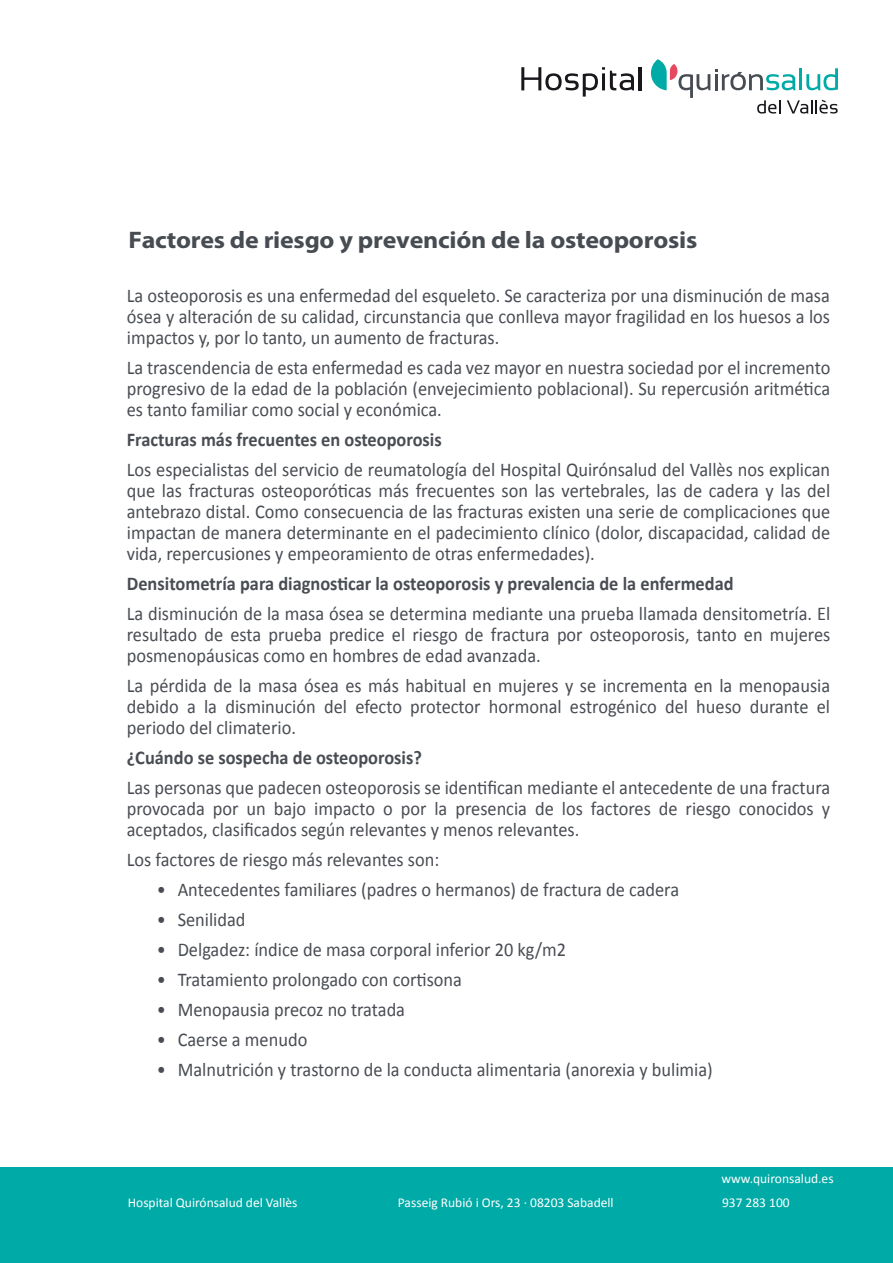
<style>
.page{position:relative;width:893px;height:1263px;background:#fff}
.page>*{position:absolute;margin:0;border:0;box-sizing:border-box;transform-origin:0 0}
.t1{font:700 24px "Myriad Pro";letter-spacing:-.01em;color:#474c52;scale:1.08 1}
.t2{font:19.5px/21px "Calibri";color:#494d53;text-align:justify;scale:.94 1}
.t3{font:700 19.5px "Calibri";color:#494d53;scale:.94 1}
.t4{font:13.5px "Calibri";color:#fff}
</style>
<div class="page">
<div style="left:0;top:1167px;width:893px;height:96px;background:#00aaa6"></div>
<svg style="left:521px;top:67px;width:113px;height:30px"></svg>
<hr style="left:639px;top:67px;width:3px;height:23px;background:#1a171c">
<svg style="left:651px;top:59px;width:187px;height:55px"></svg>
<p class="t1" style="left:128px;top:224px;width:528px">Factores de riesgo y prevención de la osteoporosis</p>
<p class="t2" style="left:127px;top:285px;width:750px">La osteoporosis es una enfermedad del esqueleto. Se caracteriza por una disminución de masa ósea y alteración de su calidad, circunstancia que conlleva mayor fragilidad en los huesos a los impactos y, por lo tanto, un aumento de fracturas.</p>
<p class="t2" style="left:127px;top:357px;width:750px">La trascendencia de esta enfermedad es cada vez mayor en nuestra sociedad por el incremento progresivo de la edad de la población (envejecimiento poblacional). Su repercusión aritmética es tanto familiar como social y económica.</p>
<p class="t3" style="left:127px;top:427px;width:337px">Fracturas más frecuentes en osteoporosis</p>
<p class="t2" style="left:127px;top:459px;width:750px">Los especialistas del servicio de reumatología del Hospital Quirónsalud del Vallès nos explican que las fracturas osteoporóticas más frecuentes son las vertebrales, las de cadera y las del antebrazo distal. Como consecuencia de las fracturas existen una serie de complicaciones que impactan de manera determinante en el padecimiento clínico (dolor, discapacidad, calidad de vida, repercusiones y empeoramiento de otras enfermedades).</p>
<p class="t3" style="left:127px;top:571px;width:647px">Densitometría para diagnosticar la osteoporosis y prevalencia de la enfermedad</p>
<p class="t2" style="left:127px;top:603px;width:750px">La disminución de la masa ósea se determina mediante una prueba llamada densitometría. El resultado de esta prueba predice el riesgo de fractura por osteoporosis, tanto en mujeres posmenopáusicas como en hombres de edad avanzada.</p>
<p class="t2" style="left:127px;top:675px;width:750px">La pérdida de la masa ósea es más habitual en mujeres y se incrementa en la menopausia debido a la disminución del efecto protector hormonal estrogénico del hueso durante el periodo del climaterio.</p>
<p class="t3" style="left:127px;top:745px;width:315px">¿Cuándo se sospecha de osteoporosis?</p>
<p class="t2" style="left:127px;top:777px;width:750px">Las personas que padecen osteoporosis se identifican mediante el antecedente de una fractura provocada por un bajo impacto o por la presencia de los factores de riesgo conocidos y aceptados, clasificados según relevantes y menos relevantes.</p>
<p class="t2" style="left:127px;top:849px;width:334px">Los factores de riesgo más relevantes son:</p>
<p class="t2" style="left:157px;top:879px;width:557px">• Antecedentes familiares (padres o hermanos) de fractura de cadera</p>
<p class="t2" style="left:157px;top:909px;width:96px">• Senilidad</p>
<p class="t2" style="left:157px;top:939px;width:437px">• Delgadez: índice de masa corporal inferior 20 kg/m2</p>
<p class="t2" style="left:157px;top:969px;width:326px">• Tratamiento prolongado con cortisona</p>
<p class="t2" style="left:157px;top:999px;width:266px">• Menopausia precoz no tratada</p>
<p class="t2" style="left:157px;top:1029px;width:162px">• Caerse a menudo</p>
<p class="t2" style="left:157px;top:1059px;width:593px">• Malnutrición y trastorno de la conducta alimentaria (anorexia y bulimia)</p>
<p class="t4" style="left:721px;top:1170px;width:114px">www.quironsalud.es</p>
<p class="t4" style="left:128px;top:1194px;width:171px">Hospital Quirónsalud del Vallès</p>
<p class="t4" style="left:398px;top:1194px;width:217px">Passeig Rubió i Ors, 23 · 08203 Sabadell</p>
<p class="t4" style="left:722px;top:1194px;width:69px">937 283 100</p>
</div>
